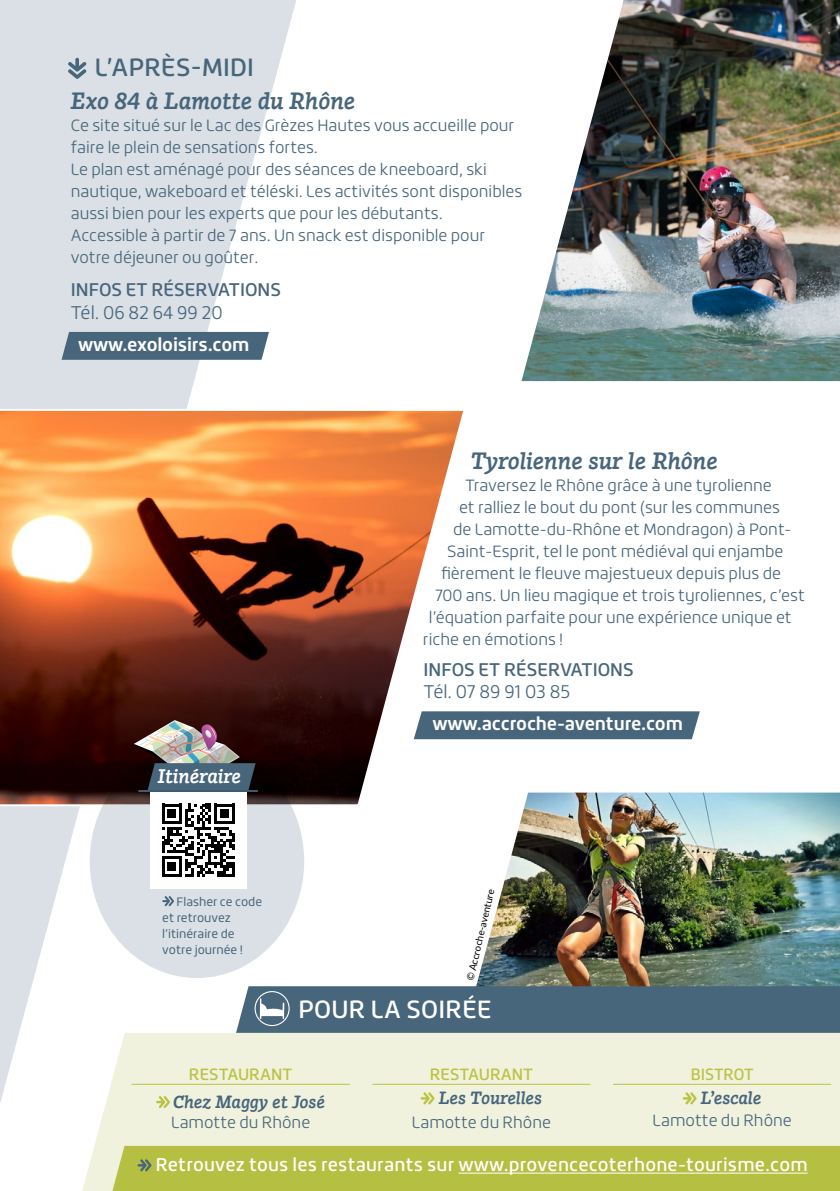
<style>
.page{position:relative;width:840px;height:1191px;background:#fff}
.page>*{position:absolute;margin:0;border:0;box-sizing:border-box;transform-origin:0 0}
.t1{font:500 24.4px "Roihu";letter-spacing:.01em;color:#fff}
.t2{font:500 24.4px "Roihu";letter-spacing:.01em;color:#47657b}
.t3{font:italic 700 24px "Suhmo Web W03";color:#47657b}
.t4{font:italic 700 20px "Suhmo Web W03";color:#fff}
.t5{font:500 18px "Roihu";letter-spacing:.01em;color:#fff}
.t6{font:700 18px "Roihu";letter-spacing:-.01em;color:#fff}
.t7{font:500 18px "Roihu";color:#47657b}
.t8{font:italic 700 18px "Suhmo Web W03";color:#47657b}
.t9{font:300 18px "Roihu";color:#47657b}
.t10{font:300 16px/22px "Roihu";color:#47657b}
.t11{font:500 16px "Roihu";color:#bac343}
.t12{font:500 16px "Roihu";color:#bac343;scale:.96 1}
.t13{font:12px/16px "Roihu";color:#47657b}
.t14{font:10px "Lato";color:#000}
</style>
<div class="page">
<svg style="left:0;top:0;width:304px;height:1103px;fill:#dae0e5"></svg>
<svg style="left:68px;top:58px;width:18px;height:21px"></svg>
<img style="left:521px;top:0;width:318px;height:381px">
<img style="left:476px;top:792px;width:363px;height:194px">
<div style="left:82px;top:1032px;width:757px;height:159px;background:#f1f2de"></div>
<svg style="left:0;top:408px;width:466px;height:399px;background:#ab6d4c"></svg>
<svg style="left:62px;top:332px;width:207px;height:28px;background:#4d6a7f"></svg>
<svg style="left:232px;top:986px;width:607px;height:63px;background:#768c97"></svg>
<hr style="left:132px;top:1083px;width:217px;height:1px;background:#bac343">
<svg style="left:156px;top:1096px;width:14px;height:12px"></svg>
<hr style="left:372px;top:1083px;width:218px;height:1px;background:#bac343">
<svg style="left:420px;top:1092px;width:14px;height:12px"></svg>
<hr style="left:612px;top:1083px;width:218px;height:1px;background:#bac343">
<svg style="left:682px;top:1092px;width:14px;height:12px"></svg>
<div style="left:413px;top:711px;width:286px;height:28px;background:#47657b"></div>
<div style="left:112px;top:1145px;width:727px;height:46px;background:#b5bf42"></div>
<svg style="left:90px;top:744px;width:214px;height:234px;background:#cdd1d5"></svg>
<hr style="left:139px;top:790px;width:118px;height:2px;background:#47657b">
<svg style="left:162px;top:896px;width:12px;height:10px"></svg>
<svg style="left:134px;top:720px;width:121px;height:70px;background:#625f65"></svg>
<div style="left:150px;top:792px;width:96px;height:96px;background:#fff"></div>
<svg style="left:162px;top:803px;width:72px;height:73px"></svg>
<h1 class="t2" style="left:95px;top:54px;width:161px">L’APRÈS-MIDI</h1>
<h2 class="t3" style="left:71px;top:86px;width:286px">Exo 84 à Lamotte du Rhône</h2>
<p class="t10" style="left:71px;top:114px;width:453px">Ce site situé sur le Lac des Grèzes Hautes vous accueille pour faire le plein de sensations fortes.<br>Le plan est aménagé pour des séances de kneeboard, ski nautique, wakeboard et téléski. Les activités sont disponibles aussi bien pour les experts que pour les débutants.<br>Accessible à partir de 7 ans. Un snack est disponible pour votre déjeuner ou goûter.</p>
<p class="t7" style="left:71px;top:280px;width:211px">INFOS ET RÉSERVATIONS</p>
<p class="t9" style="left:71px;top:302px;width:153px">Tél. 06 82 64 99 20</p>
<p class="t6" style="left:78px;top:334px;width:173px">www.exoloisirs.com</p>
<p class="t4" style="left:158px;top:764px;width:85px">Itinéraire</p>
<h2 class="t3" style="left:471px;top:446px;width:248px">Tyrolienne sur le Rhône</h2>
<p class="t10" style="left:465px;top:474px;width:308px">Traversez le Rhône grâce à une tyrolienne</p>
<p class="t10" style="left:459px;top:496px;width:322px">et ralliez le bout du pont (sur les communes</p>
<p class="t10" style="left:453px;top:518px;width:340px">de Lamotte-du-Rhône et Mondragon) à Pont-</p>
<p class="t10" style="left:447px;top:540px;width:338px">Saint-Esprit, tel le pont médiéval qui enjambe</p>
<p class="t10" style="left:441px;top:562px;width:341px">fièrement le fleuve majestueux depuis plus de</p>
<p class="t10" style="left:435px;top:584px;width:371px">700 ans. Un lieu magique et trois tyroliennes, c’est</p>
<p class="t10" style="left:429px;top:606px;width:364px">l’équation parfaite pour une expérience unique et</p>
<p class="t10" style="left:423px;top:628px;width:142px">riche en émotions !</p>
<p class="t7" style="left:423px;top:659px;width:211px">INFOS ET RÉSERVATIONS</p>
<p class="t9" style="left:423px;top:681px;width:148px">Tél. 07 89 91 03 85</p>
<p class="t6" style="left:432px;top:713px;width:252px">www.accroche-aventure.com</p>
<p class="t13" style="left:162px;top:894px;width:101px;text-indent:14px">Flasher ce code et retrouvez l’itinéraire de votre journée !</p>
<p class="t14" style="left:464px;top:979px;width:95px;rotate:-77deg">© Accroche-aventure</p>
<h1 class="t1" style="left:298px;top:995px;width:195px">POUR LA SOIRÉE</h1>
<p class="t11" style="left:189px;top:1065px;width:105px">RESTAURANT</p>
<p class="t8" style="left:173px;top:1091px;width:153px">Chez Maggy et José</p>
<p class="t10" style="left:171px;top:1111px;width:141px">Lamotte du Rhône</p>
<p class="t11" style="left:429px;top:1065px;width:105px">RESTAURANT</p>
<p class="t8" style="left:438px;top:1087px;width:105px">Les Tourelles</p>
<p class="t10" style="left:411px;top:1111px;width:141px">Lamotte du Rhône</p>
<p class="t12" style="left:690px;top:1065px;width:67px">BISTROT</p>
<p class="t8" style="left:700px;top:1087px;width:62px">L’escale</p>
<p class="t10" style="left:652px;top:1109px;width:141px">Lamotte du Rhône</p>
<p class="t5" style="left:155px;top:1154px;width:653px">Retrouvez tous les restaurants sur www.provencecoterhone-tourisme.com</p>
</div>
